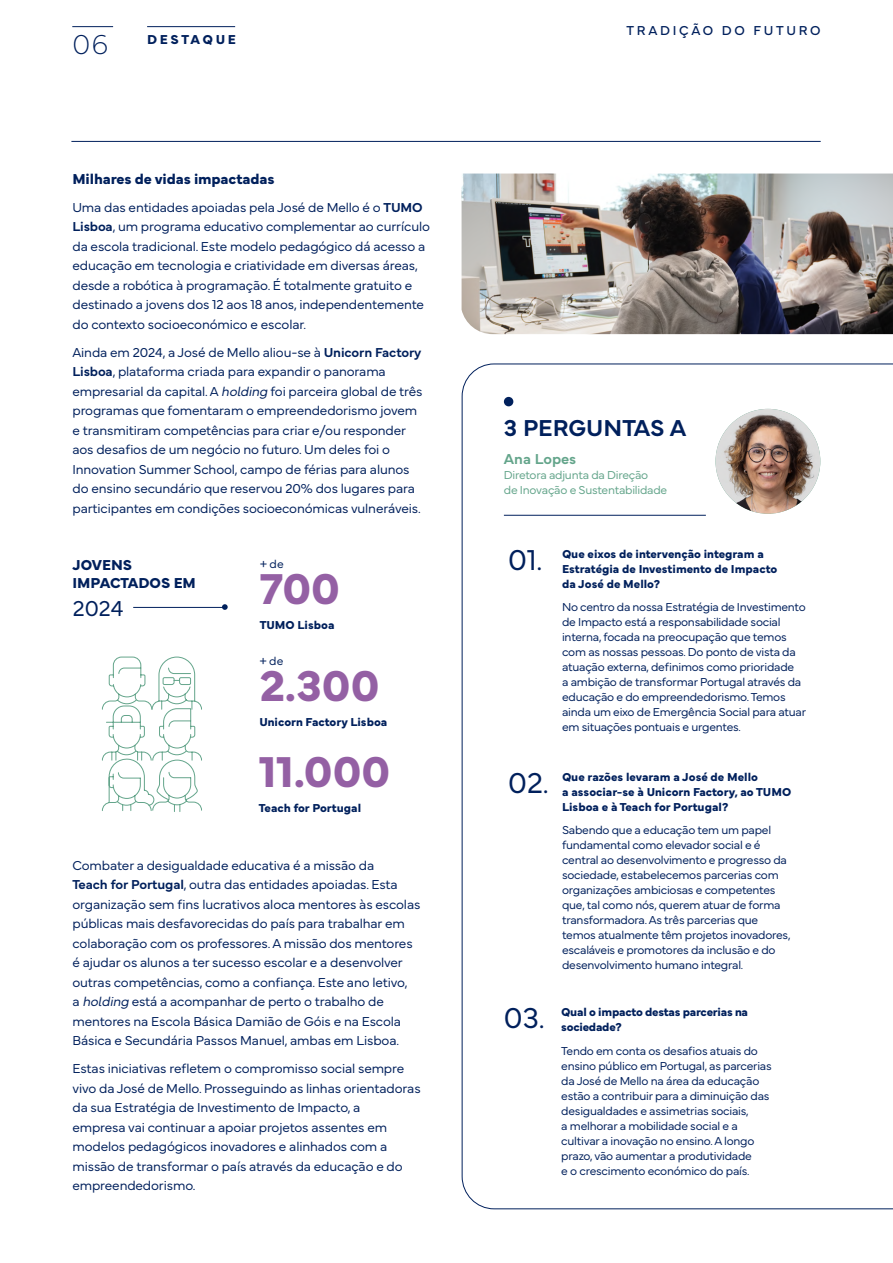
<style>
.page{position:relative;width:893px;height:1263px;background:#fff}
.page>*{position:absolute;margin:0;border:0;box-sizing:border-box;transform-origin:0 0}
.t1{font:700 45px/97.2px "Mundial";color:#9460a4}
.t2{font:300 30px "Mundial";color:#00205c}
.t3{font:28.5px "Mundial Hair";color:#00205c}
.t4{font:600 24px "Mundial";color:#00205c}
.t5{font:300 22.5px "Mundial";color:#00205c}
.t6{font:700 15px/18px "Mundial";letter-spacing:-.01em;color:#00205c}
.t7{font:600 15px "Mundial";color:#64a58b}
.t8{font:300 13.5px/19.5px "Mundial";letter-spacing:-.01em;color:#00205c}
.t9{font:13.5px "Mundial";letter-spacing:.2em;color:#00205c}
.t10{font:700 13.5px "Mundial";letter-spacing:.2em;color:#00205c}
.t11{font:300 12px/15px "Mundial";letter-spacing:-.02em;color:#00205c}
.t12{font:700 12px/15px "Mundial";color:#00205c}
.t13{font:300 12px/15px "Mundial";letter-spacing:-.02em;color:#64a58b}
.t14{font:700 12px/15px "Mundial";letter-spacing:-.02em;color:#00205c}
.s1{font-weight:600}
.s2{font-style:italic}
</style>
<div class="page">
<hr style="left:71px;top:141px;width:750px;height:1px;background:#00205c">
<hr style="left:72px;top:26px;width:41px;height:1px;background:#00205c">
<hr style="left:147px;top:26px;width:88px;height:1px;background:#00205c">
<svg style="left:461px;top:363px;width:432px;height:846px"></svg>
<div style="left:504px;top:397px;width:9px;height:9px;background:#00205c;border-radius:50%"></div>
<hr style="left:504px;top:515px;width:202px;height:1px;background:#00205c">
<img style="left:715px;top:409px;width:105px;height:105px;border-radius:52px">
<svg style="left:102px;top:656px;width:100px;height:156px"></svg>
<hr style="left:133px;top:607px;width:92px;height:1px;background:#00205c">
<svg style="left:222px;top:604px;width:6px;height:6px"></svg>
<img style="left:462px;top:174px;width:431px;height:160px">
<h3 class="t3" style="left:72px;top:22px;width:37px">06</h3>
<p class="t10" style="left:147px;top:29px;width:90px">DESTAQUE</p>
<p class="t6" style="left:72px;top:168px;width:204px">Milhares de vidas impactadas</p>
<p class="t8" style="left:72px;top:196px;width:359px">Uma das entidades apoiadas pela José de Mello é o <span class="s1">TUMO Lisboa</span>, um programa educativo complementar ao currículo da escola tradicional. Este modelo pedagógico dá acesso a educação em tecnologia e criatividade em diversas áreas, desde a robótica à programação. É totalmente gratuito e destinado a jovens dos 12 aos 18 anos, independentemente do contexto socioeconómico e escolar.</p>
<p class="t8" style="left:72px;top:341px;width:352px">Ainda em 2024, a José de Mello aliou-se à <span class="s1">Unicorn Factory Lisboa</span>, plataforma criada para expandir o panorama empresarial da capital. A <span class="s2">holding</span> foi parceira global de três programas que fomentaram o empreendedorismo jovem e transmitiram competências para criar e/ou responder aos desafios de um negócio no futuro. Um deles foi o Innovation Summer School, campo de férias para alunos do ensino secundário que reservou 20% dos lugares para participantes em condições socioeconómicas vulneráveis.</p>
<p class="t9" style="left:627px;top:20px;width:196px">TRADIÇÃO DO FUTURO</p>
<h3 class="t4" style="left:504px;top:409px;width:184px">3 PERGUNTAS A</h3>
<p class="t7" style="left:504px;top:447px;width:74px">Ana Lopes</p>
<p class="t13" style="left:504px;top:466px;width:165px">Diretora adjunta da Direção<br>de Inovação e Sustentabilidade</p>
<p class="t6" style="left:72px;top:555px;width:125px">JOVENS<br>IMPACTADOS EM</p>
<p class="t12" style="left:562px;top:545px;width:217px">Que eixos de intervenção integram a<br>Estratégia de Investimento de Impacto da José de Mello?</p>
<p class="t11" style="left:562px;top:599px;width:246px">No centro da nossa Estratégia de Investimento de Impacto está a responsabilidade social interna, focada na preocupação que temos com as nossas pessoas. Do ponto de vista da atuação externa, definimos como prioridade<br>a ambição de transformar Portugal através da educação e do empreendedorismo. Temos ainda um eixo de Emergência Social para atuar em situações pontuais e urgentes.</p>
<h2 class="t2" style="left:508px;top:537px;width:36px">01.</h2>
<p class="t11" style="left:260px;top:555px;width:25px">+ de</p>
<h1 class="t1" style="left:259px;top:536px;width:122px">700<br>2.300</h1>
<h3 class="t5" style="left:73px;top:591px;width:52px">2024</h3>
<p class="t12" style="left:260px;top:616px;width:76px">TUMO Lisboa</p>
<p class="t11" style="left:260px;top:653px;width:25px">+ de</p>
<p class="t12" style="left:259px;top:713px;width:129px">Unicorn Factory Lisboa</p>
<h1 class="t1" style="left:259px;top:719px;width:133px">11.000</h1>
<p class="t12" style="left:259px;top:799px;width:104px">Teach for Portugal</p>
<p class="t8" style="left:72px;top:854px;width:349px">Combater a desigualdade educativa é a missão da<br><span class="s1">Teach for Portugal</span>, outra das entidades apoiadas. Esta organização sem fins lucrativos aloca mentores às escolas públicas mais desfavorecidas do país para trabalhar em colaboração com os professores. A missão dos mentores é ajudar os alunos a ter sucesso escolar e a desenvolver outras competências, como a confiança. Este ano letivo,<br>a <span class="s2">holding</span> está a acompanhar de perto o trabalho de mentores na Escola Básica Damião de Góis e na Escola Básica e Secundária Passos Manuel, ambas em Lisboa.</p>
<p class="t8" style="left:72px;top:1057px;width:350px">Estas iniciativas refletem o compromisso social sempre vivo da José de Mello. Prosseguindo as linhas orientadoras da sua Estratégia de Investimento de Impacto, a<br>empresa vai continuar a apoiar projetos assentes em modelos pedagógicos inovadores e alinhados com a missão de transformar o país através da educação e do empreendedorismo.</p>
<h2 class="t2" style="left:508px;top:759px;width:42px">02.</h2>
<p class="t12" style="left:562px;top:768px;width:231px">Que razões levaram a José de Mello<br>a associar-se à Unicorn Factory, ao TUMO<br>Lisboa e à Teach for Portugal?</p>
<p class="t11" style="left:562px;top:821px;width:230px">Sabendo que a educação tem um papel fundamental como elevador social e é central ao desenvolvimento e progresso da sociedade, estabelecemos parcerias com organizações ambiciosas e competentes que, tal como nós, querem atuar de forma transformadora. As três parcerias que temos atualmente têm projetos inovadores, escaláveis e promotores da inclusão e do desenvolvimento humano integral.</p>
<h2 class="t2" style="left:504px;top:995px;width:43px">03.</h2>
<p class="t14" style="left:561px;top:1003px;width:188px">Qual o impacto destas parcerias na sociedade?</p>
<p class="t11" style="left:561px;top:1042px;width:212px">Tendo em conta os desafios atuais do ensino público em Portugal, as parcerias da José de Mello na área da educação estão a contribuir para a diminuição das desigualdades e assimetrias sociais,<br>a melhorar a mobilidade social e a cultivar a inovação no ensino. A longo prazo, vão aumentar a produtividade<br>e o crescimento económico do país.</p>
</div>
